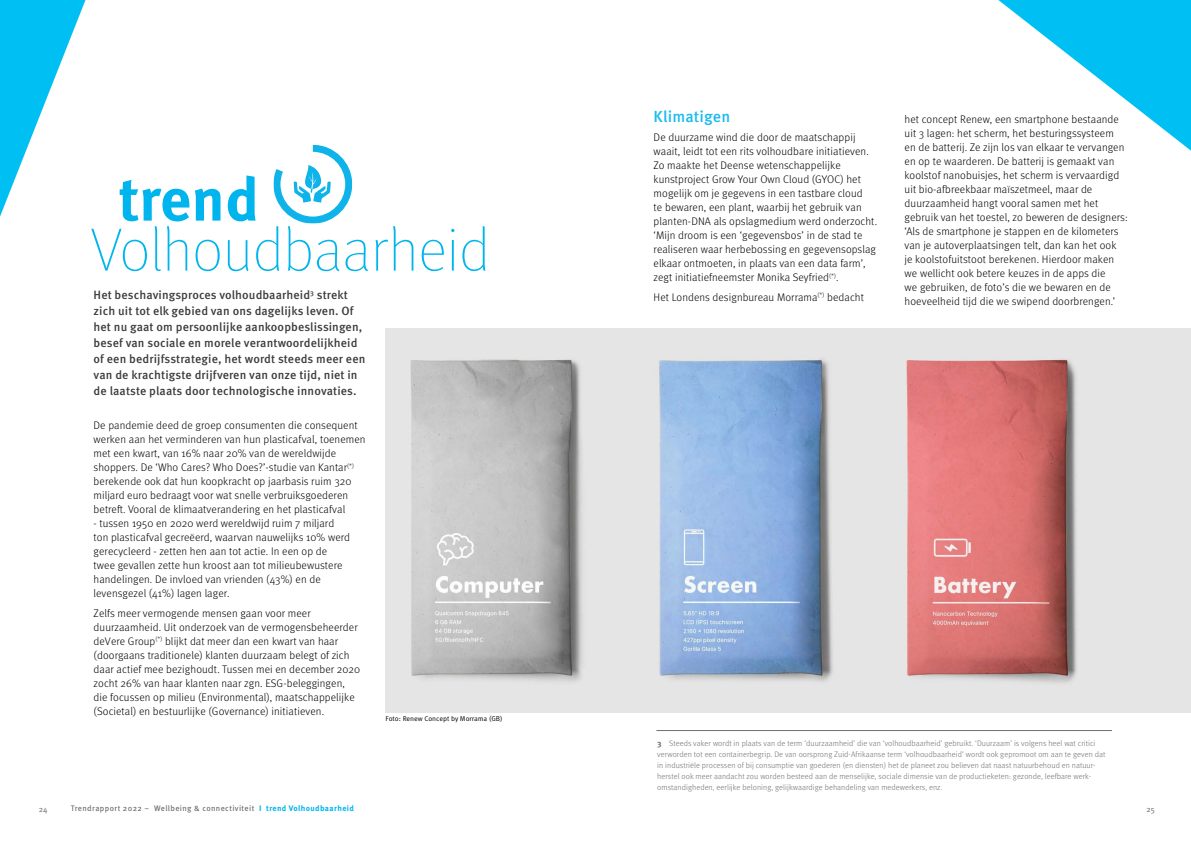
<style>
.page{position:relative;width:1191px;height:842px;background:#fff}
.page>*{position:absolute;margin:0;border:0;box-sizing:border-box;transform-origin:0 0}
.t1{font:100 61px "Meta Pro";color:#00b5ed}
.t2{font:700 61px "Meta Pro";letter-spacing:-.005em;color:#00b5ed}
.t3{font:500 16px "Meta Pro";letter-spacing:.01em;color:#1abcef}
.t4{font:500 12px/16px "Meta Pro";letter-spacing:.01em;color:#3c3c3b}
.t5{font:300 11px/14px "Meta Pro";letter-spacing:.01em;color:#000}
.t6{font:300 8px/11px "Meta Pro";letter-spacing:.01em;color:#706f6f}
.t7{font:8px "Meta Pro";letter-spacing:.05em;color:#666}
.t8{font:8px "Meta Pro Norm";color:#666}
.t9{font:7px "Meta Correspondence Pro";color:#000}
.s1{font-weight:700}
.s2{font-weight:700;color:#00b5ed}
</style>
<div class="page">
<img style="left:386px;top:329px;width:805px;height:383px">
<svg style="left:273px;top:145px;width:79px;height:79px"></svg>
<svg style="left:0;top:0;width:85px;height:217px"></svg>
<hr style="left:656px;top:730px;width:456px;height:1px;background:#706f6f">
<svg style="left:998px;top:0;width:193px;height:151px"></svg>
<h1 class="t2" style="left:118px;top:152px;width:142px">trend</h1>
<h1 class="t1" style="left:91px;top:208px;width:401px">Volhoudbaarheid</h1>
<p class="t4" style="left:94px;top:286px;width:273px">Het beschavingsproces volhoudbaarheid<sup>3</sup> strekt zich uit tot elk gebied van ons dagelijks leven. Of het nu gaat om persoonlijke aankoopbeslissingen, besef van sociale en morele verantwoordelijkheid of een bedrijfsstrategie, het wordt steeds meer een van de krachtigste drijfveren van onze tijd, niet in de laatste plaats door technologische innovaties.</p>
<p class="t5" style="left:94px;top:418px;width:273px">De pandemie deed de groep consumenten die consequent werken aan het verminderen van hun plasticafval, toenemen met een kwart, van 16% naar 20% van de wereldwijde shoppers. De ‘Who Cares? Who Does?’-studie van Kantar<sup>(*) </sup>berekende ook dat hun koopkracht op jaarbasis ruim 320 miljard euro bedraagt voor wat snelle verbruiksgoederen betreft. Vooral de klimaatverandering en het plasticafval</p>
<p class="t5" style="left:94px;top:516px;width:258px">- tussen 1950 en 2020 werd wereldwijd ruim 7 miljard ton plasticafval gecreëerd, waarvan nauwelijks 10% werd gerecycleerd - zetten hen aan tot actie. In een op de twee gevallen zette hun kroost aan tot milieubewustere handelingen. De invloed van vrienden (43%) en de levensgezel (41%) lagen lager.</p>
<p class="t5" style="left:94px;top:606px;width:268px">Zelfs meer vermogende mensen gaan voor meer duurzaamheid. Uit onderzoek van de vermogensbeheerder deVere Group<sup>(*)</sup> blijkt dat meer dan een kwart van haar (doorgaans traditionele) klanten duurzaam belegt of zich daar actief mee bezighoudt. Tussen mei en december 2020 zocht 26% van haar klanten naar zgn. ESG-beleggingen, die focussen op milieu (Environmental), maatschappelijke (Societal) en bestuurlijke (Governance) initiatieven.</p>
<p class="t9" style="left:386px;top:713px;width:118px">Foto: Renew Concept by Morrama (GB)</p>
<h2 class="t3" style="left:653px;top:104px;width:78px">Klimatigen</h2>
<p class="t5" style="left:653px;top:130px;width:225px">De duurzame wind die door de maatschappij waait, leidt tot een rits volhoudbare initiatieven.<br>Zo maakte het Deense wetenschappelijke kunstproject Grow Your Own Cloud (GYOC) het mogelijk om je gegevens in een tastbare cloud<br>te bewaren, een plant, waarbij het gebruik van planten-DNA als opslagmedium werd onderzocht. ‘Mijn droom is een ‘gegevensbos’ in de stad te realiseren waar herbebossing en gegevensopslag elkaar ontmoeten, in plaats van een data farm’, zegt initiatiefneemster Monika Seyfried<sup>(*)</sup>.</p>
<p class="t5" style="left:653px;top:289px;width:212px">Het Londens designbureau Morrama<sup>(*)</sup> bedacht</p>
<p class="t5" style="left:904px;top:112px;width:224px">het concept Renew, een smartphone bestaande uit 3 lagen: het scherm, het besturingssysteem en de batterij. Ze zijn los van elkaar te vervangen en op te waarderen. De batterij is gemaakt van koolstof nanobuisjes, het scherm is vervaardigd uit bio-afbreekbaar maïszetmeel, maar de duurzaamheid hangt vooral samen met het gebruik van het toestel, zo beweren de designers: ‘Als de smartphone je stappen en de kilometers van je autoverplaatsingen telt, dan kan het ook<br>je koolstofuitstoot berekenen. Hierdoor maken we wellicht ook betere keuzes in de apps die<br>we gebruiken, de foto’s die we bewaren en de hoeveelheid tijd die we swipend doorbrengen.’</p>
<p class="t6" style="left:657px;top:738px;width:450px"><span class="s1">3</span> Steeds vaker wordt in plaats van de term ‘duurzaamheid’ die van ‘volhoudbaarheid’ gebruikt. ‘Duurzaam’ is volgens heel wat critici verworden tot een containerbegrip. De van oorsprong Zuid-Afrikaanse term ‘volhoudbaarheid’ wordt ook gepromoot om aan te geven dat in industriële processen of bij consumptie van goederen (en diensten) het de planeet zou believen dat naast natuurbehoud en natuur&shy;herstel ook meer aandacht zou worden besteed aan de menselijke, sociale dimensie van de productieketen: gezonde, leefbare werk&shy;omstandigheden, eerlijke beloning, gelijkwaardige behandeling van medewerkers, enz.</p>
<p class="t8" style="left:39px;top:803px;width:10px">24</p>
<p class="t7" style="left:71px;top:802px;width:285px">Trendrapport 2022 – Wellbeing &amp; connectiviteit <span class="s2">I trend Volhoudbaarheid</span></p>
<p class="t8" style="left:1146px;top:803px;width:10px">25</p>
</div>
